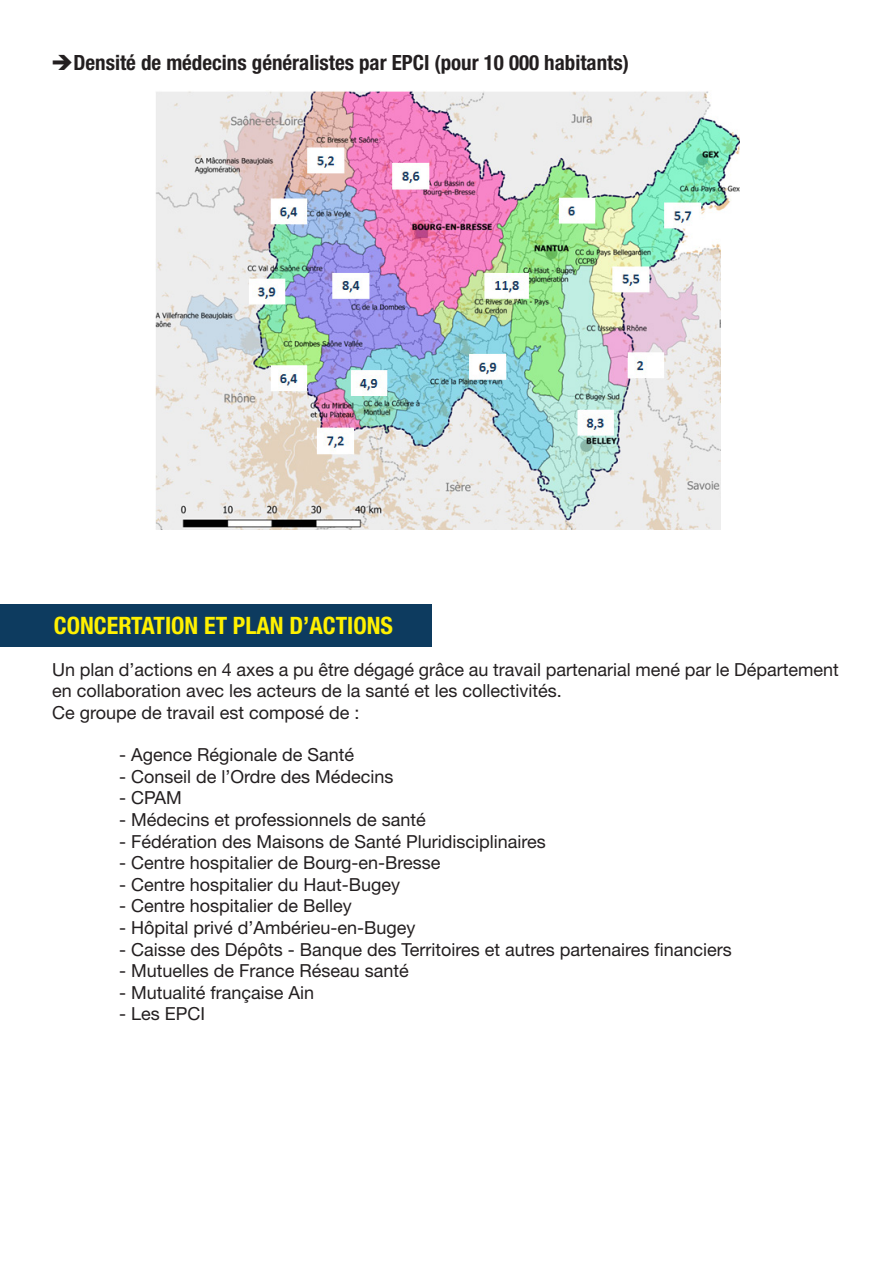
<style>
.page{position:relative;width:893px;height:1263px;background:#fff}
.page>*{position:absolute;margin:0;border:0;box-sizing:border-box;transform-origin:0 0}
.t1{font:700 condensed 24px "Helvetica Neue LT Pro";color:#fff101}
.t2{font:700 condensed 21px "Helvetica Neue LT Pro";color:#231f20}
.t3{font:18px/21.6px "Helvetica Neue LT Pro";color:#231f20}
</style>
<div class="page">
<img style="left:155px;top:90px;width:584px;height:439px">
<div style="left:0;top:604px;width:431px;height:43px;background:#0d3b5f"></div>
<hr style="left:892px;top:322px;width:1px;height:43px;background:#0d3b5f">
<hr style="left:892px;top:608px;width:1px;height:43px;background:#0d3b5f">
<hr style="left:892px;top:900px;width:1px;height:43px;background:#0d3b5f">
<div style="left:722px;top:235px;width:87px;height:307px;background:#fff"></div>
<p class="t2" style="left:51px;top:50px;width:579px">➔Densité de médecins généralistes par EPCI (pour 10 000 habitants)</p>
<p class="t1" style="left:54px;top:611px;width:340px">CONCERTATION ET PLAN D’ACTIONS</p>
<p class="t3" style="left:52px;top:658px;width:788px">Un plan d’actions en 4 axes a pu être dégagé grâce au travail partenarial mené par le Département en collaboration avec les acteurs de la santé et les collectivités.</p>
<p class="t3" style="left:52px;top:701px;width:309px">Ce groupe de travail est composé de :</p>
<p class="t3" style="left:119px;top:744px;width:237px">- Agence Régionale de Santé</p>
<p class="t3" style="left:119px;top:765px;width:276px">- Conseil de l’Ordre des Médecins</p>
<p class="t3" style="left:119px;top:787px;width:64px">- CPAM</p>
<p class="t3" style="left:119px;top:808px;width:308px">- Médecins et professionnels de santé</p>
<p class="t3" style="left:119px;top:830px;width:428px">- Fédération des Maisons de Santé Pluridisciplinaires</p>
<p class="t3" style="left:119px;top:852px;width:323px">- Centre hospitalier de Bourg-en-Bresse</p>
<p class="t3" style="left:119px;top:873px;width:283px">- Centre hospitalier du Haut-Bugey</p>
<p class="t3" style="left:119px;top:895px;width:234px">- Centre hospitalier de Belley</p>
<p class="t3" style="left:119px;top:916px;width:298px">- Hôpital privé d’Ambérieu-en-Bugey</p>
<p class="t3" style="left:119px;top:938px;width:614px">- Caisse des Dépôts - Banque des Territoires et autres partenaires financiers</p>
<p class="t3" style="left:119px;top:960px;width:291px">- Mutuelles de France Réseau santé</p>
<p class="t3" style="left:119px;top:981px;width:197px">- Mutualité française Ain</p>
<p class="t3" style="left:119px;top:1003px;width:88px">- Les EPCI</p>
</div>
